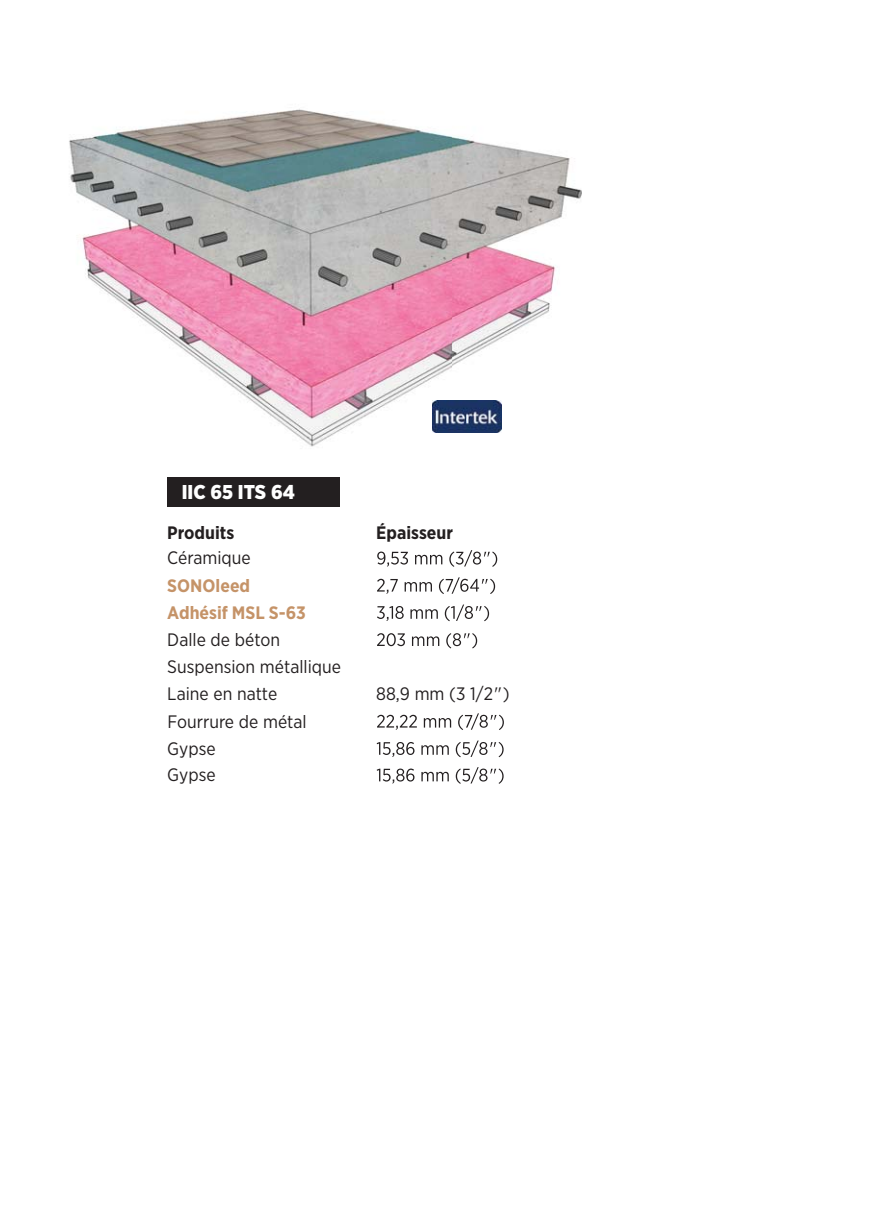
<style>
.page{position:relative;width:874px;height:1224px;background:#fff}
.page>*{position:absolute;margin:0;border:0;box-sizing:border-box;transform-origin:0 0}
.t1{font:900 20px "Gotham Narrow";color:#fff}
.t2{font:18px/27.2px "Gotham Narrow";color:#231f20}
.t3{font:700 18px/27.2px "Gotham Narrow";color:#c59368}
.t4{font:700 18px "Gotham Narrow";color:#231f20}
</style>
<div class="page">
<img style="left:69px;top:109px;width:512px;height:338px">
<div style="left:167px;top:477px;width:173px;height:30px;background:#231f20"></div>
<svg style="left:377px;top:550px;width:120px;height:17px"></svg>
<svg style="left:377px;top:577px;width:118px;height:17px"></svg>
<svg style="left:377px;top:605px;width:112px;height:16px"></svg>
<svg style="left:377px;top:633px;width:100px;height:15px"></svg>
<svg style="left:377px;top:713px;width:127px;height:17px"></svg>
<svg style="left:376px;top:741px;width:127px;height:16px"></svg>
<svg style="left:376px;top:767px;width:127px;height:17px"></svg>
<img style="left:432px;top:400px;width:69px;height:32px">
<p class="t1" style="left:182px;top:485px;width:115px">IIC 65 ITS 64</p>
<p class="t4" style="left:167px;top:522px;width:68px">Produits</p>
<p class="t4" style="left:376px;top:522px;width:78px">Épaisseur</p>
<p class="t2" style="left:167px;top:545px;width:85px">Céramique</p>
<p class="t3" style="left:167px;top:572px;width:140px">SONOleed<br>Adhésif MSL S-63</p>
<p class="t2" style="left:167px;top:627px;width:175px">Dalle de béton<br>Suspension métallique<br>Laine en natte</p>
<p class="t2" style="left:376px;top:681px;width:135px">88,9 mm (3 1/2")</p>
<p class="t2" style="left:167px;top:709px;width:141px">Fourrure de métal<br>Gypse<br>Gypse</p>
</div>
